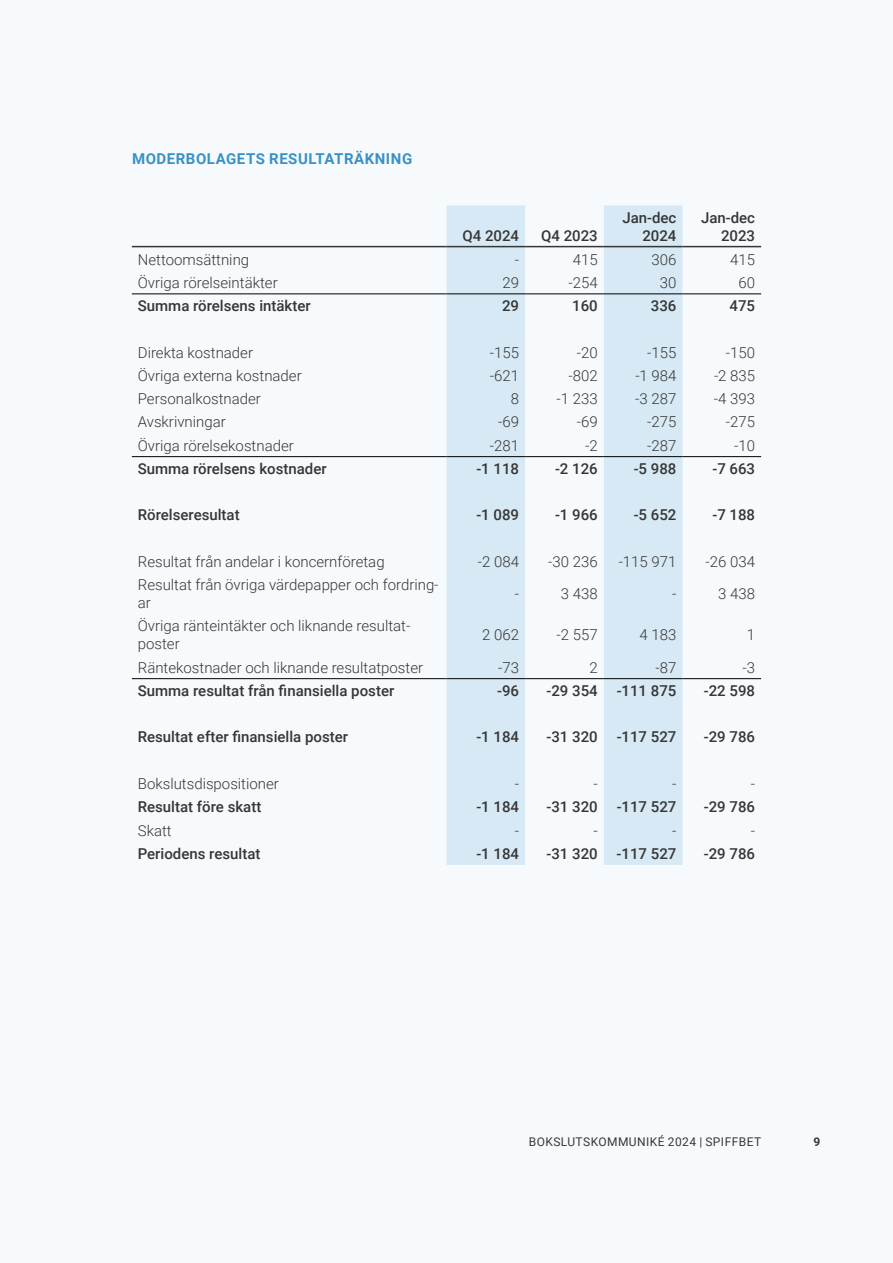
<style>
.page{position:relative;width:893px;height:1263px;background:#f7fafc}
.page>*{position:absolute;margin:0;border:0;box-sizing:border-box;transform-origin:0 0}
.t1{font:300 15px/18px "Roboto";color:#363636}
.t2{font:500 15px/18px "Roboto";color:#363636;text-align:right}
.t3{font:700 15px "Roboto";letter-spacing:.035em;color:#3991c6}
.t4{font:12px "Roboto";letter-spacing:.035em;color:#363636}
.t5{font:700 12px "Roboto";color:#363636}
</style>
<div class="page">
<svg style="left:446px;top:205px;width:236px;height:660px;fill:#d7e9f4"></svg>
<hr style="left:132px;top:456px;width:314px;height:1px;background:#000">
<hr style="left:446px;top:456px;width:79px;height:1px;background:#000">
<hr style="left:525px;top:456px;width:79px;height:1px;background:#000">
<hr style="left:604px;top:456px;width:78px;height:1px;background:#000">
<hr style="left:682px;top:456px;width:79px;height:1px;background:#000">
<hr style="left:132px;top:246px;width:314px;height:1px;background:#363636">
<hr style="left:446px;top:246px;width:79px;height:1px;background:#363636">
<hr style="left:525px;top:246px;width:79px;height:1px;background:#363636">
<hr style="left:604px;top:246px;width:78px;height:1px;background:#363636">
<hr style="left:682px;top:246px;width:79px;height:1px;background:#363636">
<hr style="left:132px;top:293px;width:314px;height:1px;background:#000">
<hr style="left:446px;top:293px;width:79px;height:1px;background:#000">
<hr style="left:525px;top:293px;width:79px;height:1px;background:#000">
<hr style="left:604px;top:293px;width:78px;height:1px;background:#000">
<hr style="left:682px;top:293px;width:79px;height:1px;background:#000">
<hr style="left:132px;top:678px;width:314px;height:1px;background:#000">
<hr style="left:446px;top:678px;width:79px;height:1px;background:#000">
<hr style="left:525px;top:678px;width:79px;height:1px;background:#000">
<hr style="left:604px;top:678px;width:78px;height:1px;background:#000">
<hr style="left:682px;top:678px;width:79px;height:1px;background:#000">
<p class="t3" style="left:132px;top:148px;width:282px">MODERBOLAGETS RESULTATRÄKNING</p>
<p class="t2" style="left:462px;top:226px;width:58px">Q4 2024</p>
<p class="t2" style="left:541px;top:226px;width:58px">Q4 2023</p>
<p class="t2" style="left:622px;top:208px;width:56px">Jan-dec<br>2024</p>
<p class="t2" style="left:701px;top:208px;width:56px">Jan-dec<br>2023</p>
<p class="t1" style="left:138px;top:250px;width:113px">Nettoomsättning</p>
<p class="t1" style="left:515px;top:250px;width:6px">-</p>
<p class="t1" style="left:573px;top:250px;width:26px">415</p>
<p class="t1" style="left:652px;top:250px;width:26px">306</p>
<p class="t1" style="left:730px;top:250px;width:26px">415</p>
<p class="t1" style="left:138px;top:273px;width:141px">Övriga rörelseintäkter</p>
<p class="t1" style="left:503px;top:273px;width:18px">29</p>
<p class="t1" style="left:569px;top:273px;width:31px">-254</p>
<p class="t1" style="left:660px;top:273px;width:18px">30</p>
<p class="t1" style="left:738px;top:273px;width:18px">60</p>
<p class="t2" style="left:138px;top:296px;width:174px">Summa rörelsens intäkter</p>
<p class="t2" style="left:502px;top:296px;width:19px">29</p>
<p class="t2" style="left:572px;top:296px;width:27px">160</p>
<p class="t2" style="left:651px;top:296px;width:27px">336</p>
<p class="t2" style="left:730px;top:296px;width:27px">475</p>
<p class="t1" style="left:138px;top:343px;width:117px">Direkta kostnader</p>
<p class="t1" style="left:490px;top:343px;width:31px">-155</p>
<p class="t1" style="left:577px;top:343px;width:22px">-20</p>
<p class="t1" style="left:647px;top:343px;width:31px">-155</p>
<p class="t1" style="left:726px;top:343px;width:31px">-150</p>
<p class="t1" style="left:138px;top:366px;width:165px">Övriga externa kostnader</p>
<p class="t1" style="left:490px;top:366px;width:31px">-621</p>
<p class="t1" style="left:569px;top:366px;width:31px">-802</p>
<p class="t1" style="left:635px;top:366px;width:43px">-1 984</p>
<p class="t1" style="left:714px;top:366px;width:43px">-2 835</p>
<p class="t1" style="left:138px;top:389px;width:125px">Personalkostnader</p>
<p class="t1" style="left:511px;top:389px;width:10px">8</p>
<p class="t1" style="left:557px;top:389px;width:43px">-1 233</p>
<p class="t1" style="left:635px;top:389px;width:43px">-3 287</p>
<p class="t1" style="left:714px;top:389px;width:43px">-4 393</p>
<p class="t1" style="left:138px;top:412px;width:90px">Avskrivningar</p>
<p class="t1" style="left:498px;top:412px;width:22px">-69</p>
<p class="t1" style="left:577px;top:412px;width:22px">-69</p>
<p class="t1" style="left:647px;top:412px;width:31px">-275</p>
<p class="t1" style="left:726px;top:412px;width:31px">-275</p>
<p class="t1" style="left:138px;top:436px;width:158px">Övriga rörelsekostnader</p>
<p class="t1" style="left:490px;top:436px;width:31px">-281</p>
<p class="t1" style="left:585px;top:436px;width:14px">-2</p>
<p class="t1" style="left:647px;top:436px;width:31px">-287</p>
<p class="t1" style="left:734px;top:436px;width:22px">-10</p>
<p class="t2" style="left:138px;top:459px;width:190px">Summa rörelsens kostnader</p>
<p class="t2" style="left:476px;top:459px;width:44px">-1 118</p>
<p class="t2" style="left:555px;top:459px;width:44px">-2 126</p>
<p class="t2" style="left:634px;top:459px;width:44px">-5 988</p>
<p class="t2" style="left:712px;top:459px;width:44px">-7 663</p>
<p class="t2" style="left:138px;top:505px;width:103px">Rörelseresultat</p>
<p class="t2" style="left:476px;top:505px;width:44px">-1 089</p>
<p class="t2" style="left:555px;top:505px;width:44px">-1 966</p>
<p class="t2" style="left:634px;top:505px;width:44px">-5 652</p>
<p class="t2" style="left:712px;top:505px;width:44px">-7 188</p>
<p class="t1" style="left:138px;top:552px;width:248px">Resultat från andelar i koncernföretag</p>
<p class="t1" style="left:478px;top:552px;width:43px">-2 084</p>
<p class="t1" style="left:548px;top:552px;width:51px">-30 236</p>
<p class="t1" style="left:619px;top:552px;width:59px">-115 971</p>
<p class="t1" style="left:706px;top:552px;width:51px">-26 034</p>
<p class="t1" style="left:138px;top:575px;width:302px">Resultat från övriga värdepapper och fordring&shy;ar</p>
<p class="t1" style="left:515px;top:584px;width:6px">-</p>
<p class="t1" style="left:561px;top:584px;width:38px">3 438</p>
<p class="t1" style="left:672px;top:584px;width:6px">-</p>
<p class="t1" style="left:718px;top:584px;width:38px">3 438</p>
<p class="t1" style="left:138px;top:616px;width:274px">Övriga ränteintäkter och liknande resultat&shy;poster</p>
<p class="t1" style="left:482px;top:625px;width:38px">2 062</p>
<p class="t1" style="left:557px;top:625px;width:43px">-2 557</p>
<p class="t1" style="left:640px;top:625px;width:38px">4 183</p>
<p class="t1" style="left:747px;top:625px;width:10px">1</p>
<p class="t1" style="left:138px;top:658px;width:287px">Räntekostnader och liknande resultatposter</p>
<p class="t1" style="left:498px;top:658px;width:22px">-73</p>
<p class="t1" style="left:589px;top:658px;width:10px">2</p>
<p class="t1" style="left:656px;top:658px;width:22px">-87</p>
<p class="t1" style="left:742px;top:658px;width:14px">-3</p>
<p class="t2" style="left:138px;top:681px;width:258px">Summa resultat från finansiella poster</p>
<p class="t2" style="left:497px;top:681px;width:23px">-96</p>
<p class="t2" style="left:546px;top:681px;width:53px">-29 354</p>
<p class="t2" style="left:617px;top:681px;width:61px">-111 875</p>
<p class="t2" style="left:704px;top:681px;width:53px">-22 598</p>
<p class="t2" style="left:138px;top:727px;width:212px">Resultat efter finansiella poster</p>
<p class="t2" style="left:476px;top:727px;width:44px">-1 184</p>
<p class="t2" style="left:546px;top:727px;width:53px">-31 320</p>
<p class="t2" style="left:617px;top:727px;width:61px">-117 527</p>
<p class="t2" style="left:704px;top:727px;width:53px">-29 786</p>
<p class="t1" style="left:138px;top:774px;width:143px">Bokslutsdispositioner</p>
<p class="t1" style="left:515px;top:774px;width:6px">-</p>
<p class="t1" style="left:593px;top:774px;width:6px">-</p>
<p class="t1" style="left:672px;top:774px;width:6px">-</p>
<p class="t1" style="left:751px;top:774px;width:6px">-</p>
<p class="t2" style="left:138px;top:797px;width:125px">Resultat före skatt</p>
<p class="t2" style="left:476px;top:797px;width:44px">-1 184</p>
<p class="t2" style="left:546px;top:797px;width:53px">-31 320</p>
<p class="t2" style="left:617px;top:797px;width:61px">-117 527</p>
<p class="t2" style="left:704px;top:797px;width:53px">-29 786</p>
<p class="t1" style="left:138px;top:821px;width:35px">Skatt</p>
<p class="t1" style="left:515px;top:821px;width:6px">-</p>
<p class="t1" style="left:593px;top:821px;width:6px">-</p>
<p class="t1" style="left:672px;top:821px;width:6px">-</p>
<p class="t1" style="left:751px;top:821px;width:6px">-</p>
<p class="t2" style="left:138px;top:844px;width:124px">Periodens resultat</p>
<p class="t2" style="left:476px;top:844px;width:44px">-1 184</p>
<p class="t2" style="left:546px;top:844px;width:53px">-31 320</p>
<p class="t2" style="left:617px;top:844px;width:61px">-117 527</p>
<p class="t2" style="left:704px;top:844px;width:53px">-29 786</p>
<p class="t4" style="left:529px;top:1133px;width:234px">BOKSLUTSKOMMUNIKÉ 2024 | SPIFFBET</p>
<p class="t5" style="left:814px;top:1133px;width:8px">9</p>
</div>
